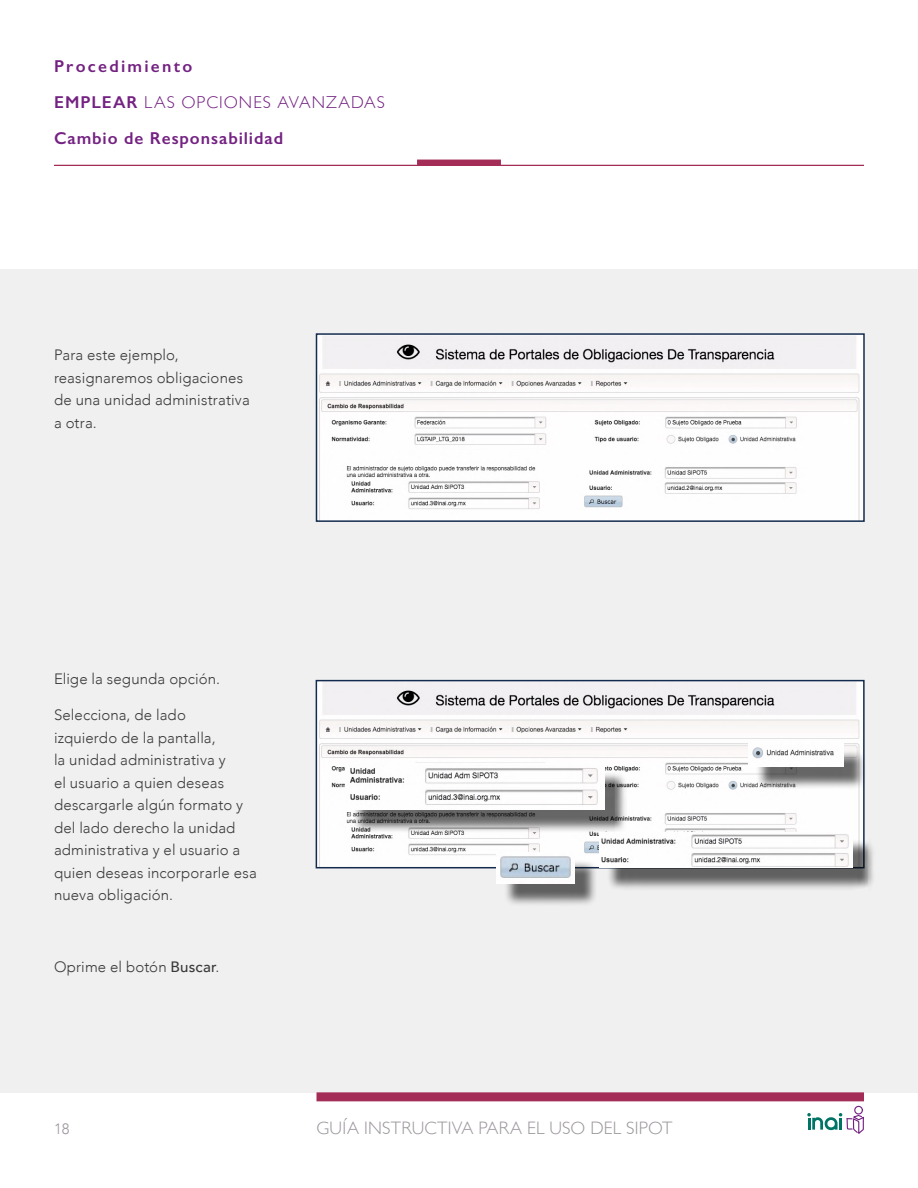
<style>
.page{position:relative;width:918px;height:1188px;background:#fff}
.page>*{position:absolute;margin:0;border:0;box-sizing:border-box;transform-origin:0 0}
.t1{font:300 18px "Gill Sans";letter-spacing:.01em;color:#9c959d}
.t2{font:600 17.25px/36px "Gill Sans";letter-spacing:.055em;color:#742282}
.t3{font:300 15px/22.5px "Avenir";letter-spacing:.01em;color:#3a3a3c}
.t4{font:300 15px "Avenir";color:#9c959d}
.s1{font-weight:300}
.s2{font-weight:500}
</style>
<div class="page">
<hr style="left:54px;top:165px;width:810px;height:1px;background:#a42d57">
<div style="left:417px;top:160px;width:84px;height:6px;background:#a42d57"></div>
<div style="left:0;top:269px;width:918px;height:823px;background:#f0f0f0"></div>
<div style="left:316px;top:1092px;width:548px;height:9px;background:#a42d57"></div>
<div style="left:854px;top:1106px;width:9px;height:9px;border:1px solid #742282;border-radius:50%"></div>
<svg style="left:807px;top:1113px;width:57px;height:21px"></svg>
<img style="left:319px;top:336px;width:543px;height:183px">
<div style="left:316px;top:333px;width:549px;height:189px;border:2px solid #132b4e"></div>
<img style="left:319px;top:683px;width:543px;height:182px">
<div style="left:316px;top:680px;width:549px;height:188px;border:2px solid #132b4e"></div>
<div style="left:353px;top:771px;width:274px;height:62px;background:#000;opacity:.6"></div>
<img style="left:346px;top:764px;width:258px;height:46px">
<div style="left:606px;top:839px;width:270px;height:52px;background:#000;opacity:.6"></div>
<img style="left:600px;top:832px;width:253px;height:36px">
<div style="left:503px;top:859px;width:95px;height:48px;background:#000;opacity:.6"></div>
<img style="left:496px;top:852px;width:79px;height:31px">
<div style="left:755px;top:749px;width:112px;height:41px;background:#000;opacity:.6"></div>
<img style="left:748px;top:742px;width:95px;height:25px">
<p class="t2" style="left:54px;top:48px;width:332px">Procedimiento<br>EMPLEAR <span class="s1">LAS OPCIONES AVANZADAS<br></span>Cambio de Responsabilidad</p>
<p class="t3" style="left:54px;top:344px;width:197px">Para este ejemplo, reasignaremos obligaciones de una unidad administrativa a otra.</p>
<p class="t3" style="left:54px;top:668px;width:168px">Elige la segunda opción.</p>
<p class="t3" style="left:54px;top:704px;width:204px">Selecciona, de lado<br>izquierdo de la pantalla,<br>la unidad administrativa y<br>el usuario a quien deseas descargarle algún formato y del lado derecho la unidad administrativa y el usuario a quien deseas incorporarle esa nueva obligación.</p>
<p class="t3" style="left:54px;top:956px;width:167px">Oprime el botón <span class="s2">Buscar</span>.</p>
<p class="t4" style="left:54px;top:1120px;width:17px">18</p>
<p class="t1" style="left:316px;top:1114px;width:358px">GUÍA INSTRUCTIVA PARA EL USO DEL SIPOT</p>
</div>
